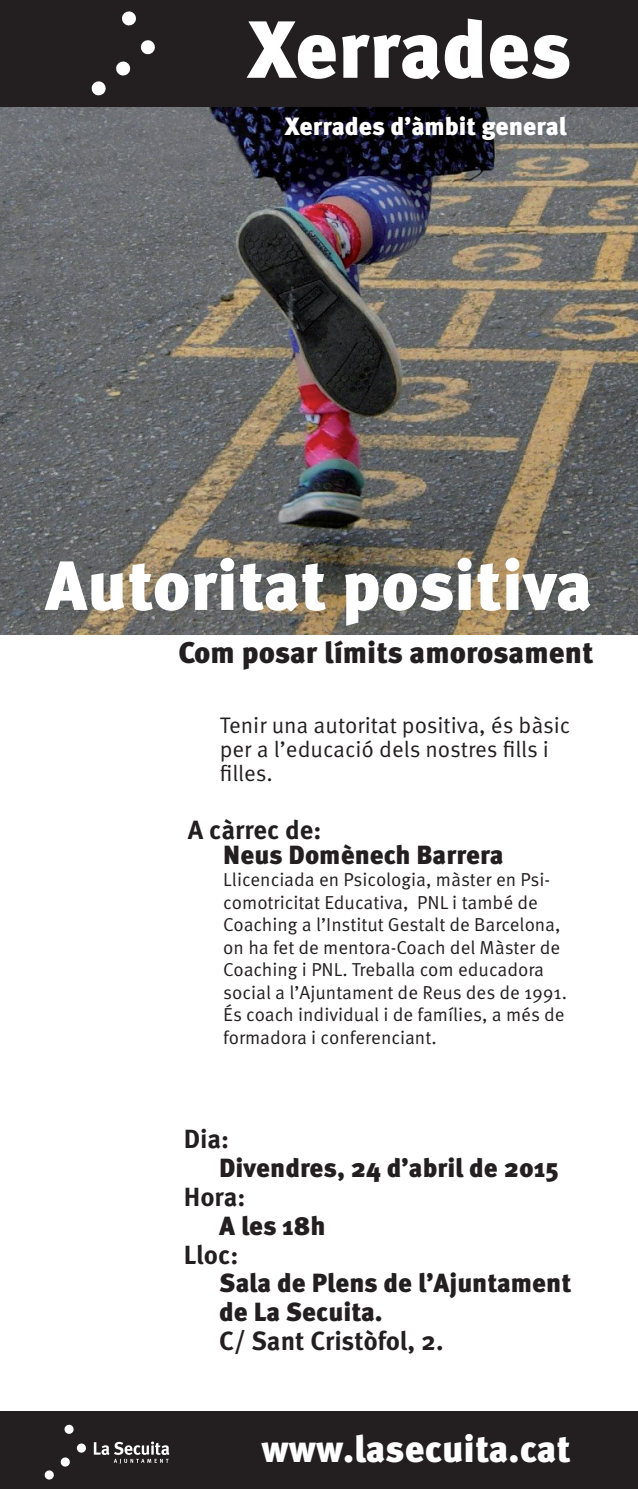
<style>
.page{position:relative;width:638px;height:1489px;background:#fff}
.page>*{position:absolute;margin:0;border:0;box-sizing:border-box;transform-origin:0 0}
.t1{font:900 80.88px "Meta Pro";letter-spacing:-.005em;color:#fff}
.t2{font:900 69.5px "Meta Pro";color:#fff}
.t3{font:900 37.5px "Meta Pro";color:#fff}
.t4{font:900 30px "Meta Pro";color:#231f20}
.t5{font:900 26.25px/28.8px "Meta Pro";color:#231f20}
.t6{font:700 26.25px "Meta Pro";color:#231f20}
.t7{font:900 25px "Meta Pro";color:#fff}
.t8{font:22.5px/23.8px "Meta Pro";color:#231f20}
.t9{font:18.75px/22.5px "Meta Pro";color:#231f20}
</style>
<div class="page">
<img style="left:0;top:107px;width:638px;height:527px">
<div style="left:0;top:0;width:638px;height:107px;background:#231f20"></div>
<div style="left:0;top:1411px;width:638px;height:77px;background:#231f20"></div>
<svg style="left:94px;top:1441px;width:75px;height:22px"></svg>
<svg style="left:44px;top:1470px;width:10px;height:9px"></svg>
<svg style="left:60px;top:1457px;width:10px;height:9px"></svg>
<svg style="left:76px;top:1443px;width:10px;height:9px"></svg>
<svg style="left:64px;top:1424px;width:10px;height:10px"></svg>
<svg style="left:91px;top:81px;width:15px;height:15px"></svg>
<svg style="left:116px;top:61px;width:15px;height:15px"></svg>
<svg style="left:140px;top:40px;width:15px;height:15px"></svg>
<svg style="left:122px;top:11px;width:14px;height:15px"></svg>
<h1 class="t1" style="left:248px;top:-2px;width:325px">Xerrades</h1>
<h3 class="t7" style="left:285px;top:110px;width:283px">Xerrades d’àmbit general</h3>
<h2 class="t2" style="left:45px;top:541px;width:549px">Autoritat positiva</h2>
<h3 class="t4" style="left:178px;top:633px;width:417px">Com posar límits amorosament</h3>
<p class="t8" style="left:220px;top:714px;width:352px">Tenir una autoritat positiva, és bàsic per a l’educació dels nostres fills i filles.</p>
<h3 class="t6" style="left:188px;top:813px;width:135px">A càrrec de:</h3>
<h3 class="t5" style="left:223px;top:841px;width:282px">Neus Domènech Barrera</h3>
<p class="t9" style="left:223px;top:869px;width:345px">Llicenciada en Psicologia, màster en Psi&shy;comotricitat Educativa, PNL i també de Coaching a l’Institut Gestalt de Barcelona, on ha fet de mentora-Coach del Màster de Coaching i PNL. Treballa com educadora social a l’Ajuntament de Reus des de 1991.<br>És coach individual i de famílies, a més de formadora i conferenciant.</p>
<h3 class="t6" style="left:184px;top:1122px;width:47px">Dia:</h3>
<h3 class="t5" style="left:219px;top:1154px;width:341px">Divendres, 24 d’abril de 2015</h3>
<h3 class="t6" style="left:184px;top:1180px;width:63px">Hora:</h3>
<h3 class="t5" style="left:219px;top:1211px;width:108px">A les 18h</h3>
<h3 class="t6" style="left:184px;top:1237px;width:56px">Lloc:</h3>
<h3 class="t5" style="left:219px;top:1269px;width:354px">Sala de Plens de l’Ajuntament de La Secuita.</h3>
<h3 class="t6" style="left:219px;top:1323px;width:226px">C/ Sant Cristòfol, 2.</h3>
<h3 class="t3" style="left:262px;top:1424px;width:311px">www.lasecuita.cat</h3>
</div>
